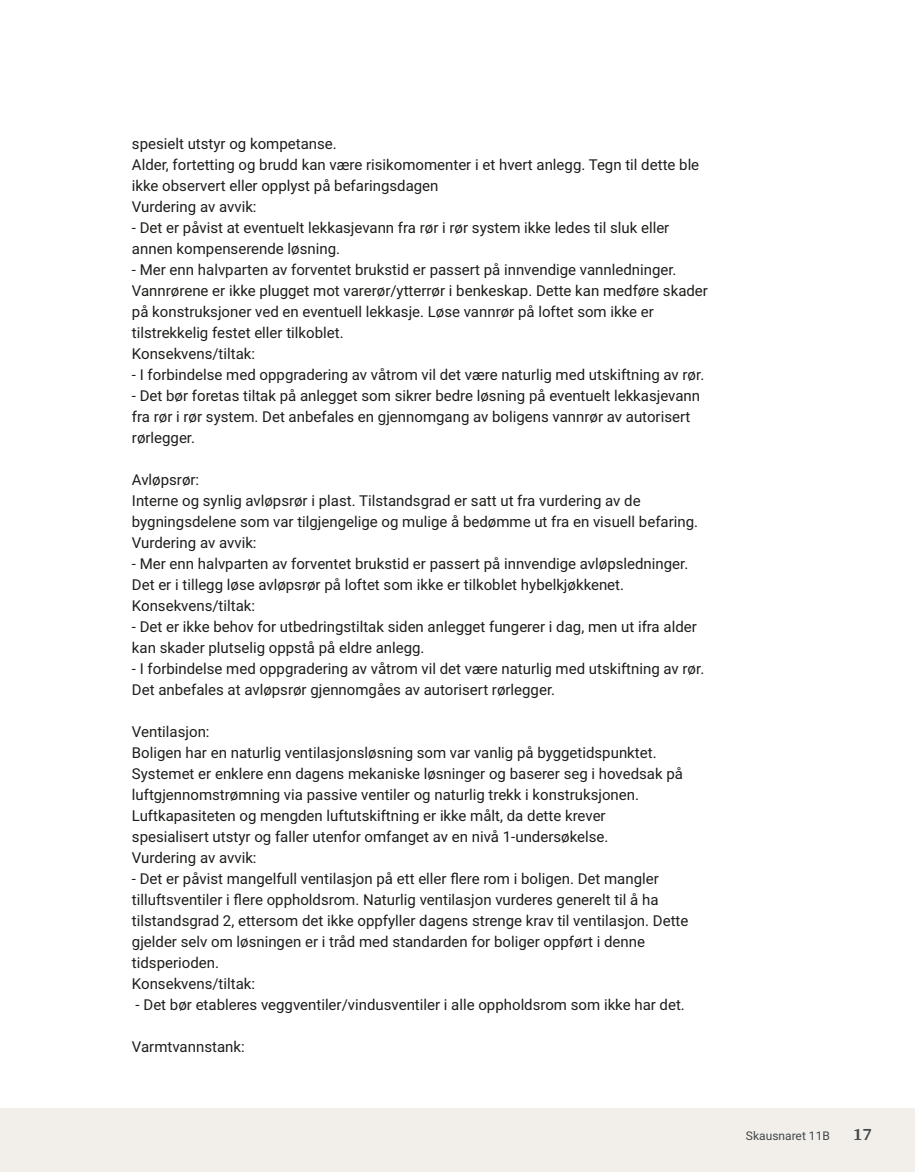
<style>
.page{position:relative;width:915px;height:1172px;background:#fff}
.page>*{position:absolute;margin:0;border:0;box-sizing:border-box;transform-origin:0 0}
.t1{font:700 18px "Arya";color:#414749}
.t2{font:15px/21px "Roboto Vitec";color:#1d1d1b}
.t3{font:12px "Roboto Vitec";color:#414749}
</style>
<div class="page">
<div style="left:0;top:1108px;width:914px;height:64px;background:#f2eeea"></div>
<p class="t2" style="left:132px;top:132px;width:577px">spesielt utstyr og kompetanse.<br>Alder, fortetting og brudd kan være risikomomenter i et hvert anlegg. Tegn til dette ble ikke observert eller opplyst på befaringsdagen<br>Vurdering av avvik:<br>‑ Det er påvist at eventuelt lekkasjevann fra rør i rør system ikke ledes til sluk eller annen kompenserende løsning.<br>‑ Mer enn halvparten av forventet brukstid er passert på innvendige vannledninger.<br>Vannrørene er ikke plugget mot varerør/ytterrør i benkeskap. Dette kan medføre skader på konstruksjoner ved en eventuell lekkasje. Løse vannrør på loftet som ikke er tilstrekkelig festet eller tilkoblet.<br>Konsekvens/tiltak:<br>‑ I forbindelse med oppgradering av våtrom vil det være naturlig med utskiftning av rør. ‑ Det bør foretas tiltak på anlegget som sikrer bedre løsning på eventuelt lekkasjevann fra rør i rør system. Det anbefales en gjennomgang av boligens vannrør av autorisert rørlegger.</p>
<p class="t2" style="left:132px;top:468px;width:573px">Avløpsrør:<br>Interne og synlig avløpsrør i plast. Tilstandsgrad er satt ut fra vurdering av de bygningsdelene som var tilgjengelige og mulige å bedømme ut fra en visuell befaring.<br>Vurdering av avvik:<br>‑ Mer enn halvparten av forventet brukstid er passert på innvendige avløpsledninger.<br>Det er i tillegg løse avløpsrør på loftet som ikke er tilkoblet hybelkjøkkenet.<br>Konsekvens/tiltak:<br>‑ Det er ikke behov for utbedringstiltak siden anlegget fungerer i dag, men ut ifra alder kan skader plutselig oppstå på eldre anlegg.<br>‑ I forbindelse med oppgradering av våtrom vil det være naturlig med utskiftning av rør.<br>Det anbefales at avløpsrør gjennomgåes av autorisert rørlegger.</p>
<p class="t2" style="left:132px;top:720px;width:558px">Ventilasjon:<br>Boligen har en naturlig ventilasjonsløsning som var vanlig på byggetidspunktet.<br>Systemet er enklere enn dagens mekaniske løsninger og baserer seg i hovedsak på luftgjennomstrømning via passive ventiler og naturlig trekk i konstruksjonen.<br>Luftkapasiteten og mengden luftutskiftning er ikke målt, da dette krever<br>spesialisert utstyr og faller utenfor omfanget av en nivå 1‑undersøkelse.<br>Vurdering av avvik:<br>‑ Det er påvist mangelfull ventilasjon på ett eller flere rom i boligen. Det mangler tilluftsventiler i flere oppholdsrom. Naturlig ventilasjon vurderes generelt til å ha tilstandsgrad 2, ettersom det ikke oppfyller dagens strenge krav til ventilasjon. Dette gjelder selv om løsningen er i tråd med standarden for boliger oppført i denne tidsperioden.<br>Konsekvens/tiltak:<br>‑ Det bør etableres veggventiler/vindusventiler i alle oppholdsrom som ikke har det.</p>
<p class="t2" style="left:132px;top:1035px;width:114px">Varmtvannstank:</p>
<p class="t3" style="left:745px;top:1127px;width:85px">Skausnaret 11B</p>
<p class="t1" style="left:852px;top:1123px;width:21px">17</p>
</div>
